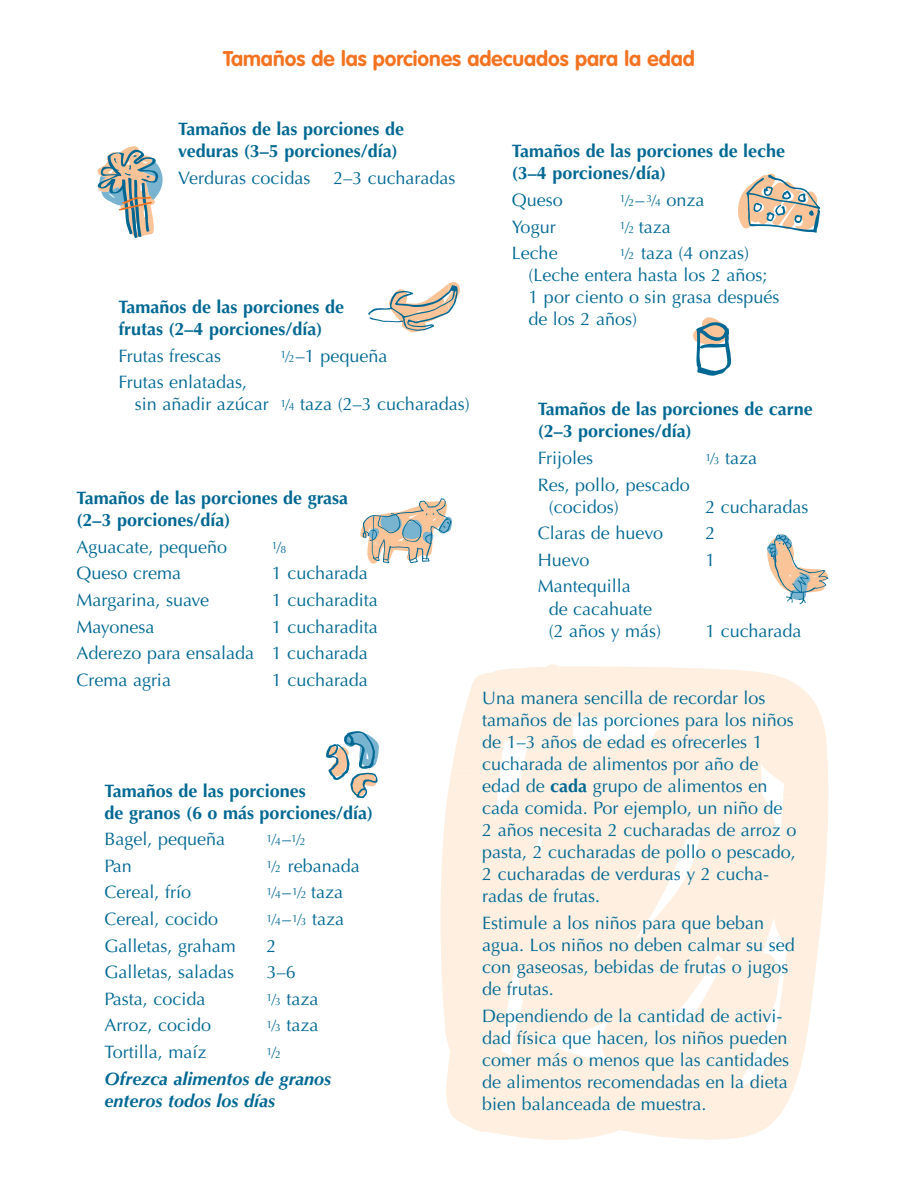
<style>
.page{position:relative;width:918px;height:1188px;background:#fff}
.page>*{position:absolute;margin:0;border:0;box-sizing:border-box;transform-origin:0 0}
.t1{font:700 21px "VAG Rounded";color:#f47321}
.t2{font:18px/22px "Optima";color:#006893}
.t3{font:700 18px/22px "Optima";color:#006893}
.t4{font:italic 700 18px/22px "Optima";color:#006893}
.t5{font:10.5px "Optima";color:#006893}
.s1{font-size:16.5px}
.s2{font-size:10.5px}
.s3{font-size:18px}
.s4{font-weight:700}
</style>
<div class="page">
<svg style="left:368px;top:282px;width:92px;height:50px"></svg>
<svg style="left:97px;top:146px;width:66px;height:92px"></svg>
<svg style="left:738px;top:173px;width:82px;height:60px"></svg>
<svg style="left:326px;top:731px;width:53px;height:67px"></svg>
<svg style="left:766px;top:534px;width:62px;height:70px"></svg>
<svg style="left:465px;top:664px;width:354px;height:46px;fill:#feefe1"></svg>
<svg style="left:446px;top:1086px;width:349px;height:54px;background:#fef1e4"></svg>
<svg style="left:440px;top:710px;width:389px;height:376px;background:#fef0e4"></svg>
<svg style="left:360px;top:498px;width:92px;height:66px"></svg>
<svg style="left:693px;top:317px;width:39px;height:59px"></svg>
<p class="t1" style="left:223px;top:49px;width:473px">Tamaños de las porciones adecuados para la edad</p>
<p class="t3" style="left:178px;top:120px;width:227px">Tamaños de las porciones de veduras (3–5 porciones/día)</p>
<p class="t2" style="left:178px;top:168px;width:134px">Verduras cocidas</p>
<p class="t2" style="left:333px;top:168px;width:124px">2–3 cucharadas</p>
<p class="t3" style="left:118px;top:297px;width:227px">Tamaños de las porciones de frutas (2–4 porciones/día)</p>
<p class="t2" style="left:118px;top:346px;width:104px">Frutas frescas</p>
<p class="t2" style="left:280px;top:346px;width:109px"><sup>1</sup><span class="s1">⁄</span><span class="s2">2</span>–1 pequeña</p>
<p class="t2" style="left:135px;top:373px;width:336px;text-indent:-17px">Frutas enlatadas,<br>sin añadir azúcar <sup>1</sup><span class="s1">⁄</span><span class="s2">4</span> taza (2–3 cucharadas)</p>
<p class="t3" style="left:76px;top:489px;width:273px">Tamaños de las porciones de grasa (2–3 porciones/día)</p>
<p class="t2" style="left:76px;top:537px;width:152px">Aguacate, pequeño</p>
<p class="t5" style="left:272px;top:543px;width:16px">1<span class="s1">⁄</span>8</p>
<p class="t2" style="left:76px;top:564px;width:106px">Queso crema</p>
<p class="t2" style="left:272px;top:564px;width:98px">1 cucharada</p>
<p class="t2" style="left:76px;top:591px;width:134px">Margarina, suave</p>
<p class="t2" style="left:272px;top:591px;width:108px">1 cucharadita</p>
<p class="t2" style="left:76px;top:617px;width:80px">Mayonesa</p>
<p class="t2" style="left:76px;top:615px;width:303px;line-height:26.5px;text-indent:195px">1 cucharadita<br>Aderezo para ensalada 1 cucharada<br>Crema agria</p>
<p class="t2" style="left:272px;top:670px;width:97px">1 cucharada</p>
<p class="t3" style="left:105px;top:781px;width:270px">Tamaños de las porciones<br>de granos (6 o más porciones/día)</p>
<p class="t2" style="left:105px;top:830px;width:122px">Bagel, pequeña</p>
<p class="t5" style="left:267px;top:836px;width:41px">1<span class="s1">⁄</span>4<span class="s3">–</span>1<span class="s1">⁄</span>2</p>
<p class="t2" style="left:105px;top:856px;width:29px">Pan</p>
<p class="t2" style="left:267px;top:856px;width:95px"><sup>1</sup><span class="s1">⁄</span><span class="s2">2</span> rebanada</p>
<p class="t2" style="left:105px;top:883px;width:88px">Cereal, frío</p>
<p class="t2" style="left:267px;top:883px;width:78px"><sup>1</sup><span class="s1">⁄</span><span class="s2">4</span>–<sup>1</sup><span class="s1">⁄</span><span class="s2">2</span> taza</p>
<p class="t2" style="left:105px;top:910px;width:115px">Cereal, cocido</p>
<p class="t2" style="left:267px;top:910px;width:79px"><sup>1</sup><span class="s1">⁄</span><span class="s2">4</span>–<sup>1</sup><span class="s1">⁄</span><span class="s2">3</span> taza</p>
<p class="t2" style="left:105px;top:936px;width:133px">Galletas, graham</p>
<p class="t2" style="left:267px;top:936px;width:12px">2</p>
<p class="t2" style="left:105px;top:963px;width:131px">Galletas, saladas</p>
<p class="t2" style="left:267px;top:963px;width:31px">3–6</p>
<p class="t2" style="left:105px;top:989px;width:102px">Pasta, cocida</p>
<p class="t2" style="left:267px;top:989px;width:53px"><sup>1</sup><span class="s1">⁄</span><span class="s2">3</span> taza</p>
<p class="t2" style="left:105px;top:1016px;width:108px">Arroz, cocido</p>
<p class="t2" style="left:267px;top:1016px;width:53px"><sup>1</sup><span class="s1">⁄</span><span class="s2">3</span> taza</p>
<p class="t2" style="left:105px;top:1043px;width:103px">Tortilla, maíz</p>
<p class="t5" style="left:267px;top:1048px;width:16px">1<span class="s1">⁄</span>2</p>
<p class="t4" style="left:105px;top:1069px;width:228px">Ofrezca alimentos de granos enteros todos los días</p>
<p class="t3" style="left:512px;top:142px;width:275px">Tamaños de las porciones de leche (3–4 porciones/día)</p>
<p class="t2" style="left:512px;top:191px;width:53px">Queso</p>
<p class="t2" style="left:620px;top:191px;width:86px"><sup>1</sup><span class="s1">⁄</span><span class="s2">2</span>– <sup>3</sup><span class="s1">⁄</span><span class="s2">4</span> onza</p>
<p class="t2" style="left:512px;top:217px;width:45px">Yogur</p>
<p class="t2" style="left:620px;top:217px;width:52px"><sup>1</sup><span class="s1">⁄</span><span class="s2">2</span> taza</p>
<p class="t2" style="left:512px;top:244px;width:47px">Leche</p>
<p class="t2" style="left:528px;top:244px;width:252px;text-indent:91px"><sup>1</sup><span class="s1">⁄</span><span class="s2">2</span> taza (4 onzas) (Leche entera hasta los 2 años;<br>1 por ciento o sin grasa después de los 2 años)</p>
<p class="t3" style="left:538px;top:400px;width:277px">Tamaños de las porciones de carne (2–3 porciones/día)</p>
<p class="t2" style="left:538px;top:449px;width:57px">Frijoles</p>
<p class="t2" style="left:705px;top:449px;width:53px"><sup>1</sup><span class="s1">⁄</span><span class="s2">3</span> taza</p>
<p class="t2" style="left:549px;top:475px;width:143px;text-indent:-11px">Res, pollo, pescado (cocidos)</p>
<p class="t2" style="left:705px;top:497px;width:105px">2 cucharadas</p>
<p class="t2" style="left:538px;top:524px;width:127px">Claras de huevo</p>
<p class="t2" style="left:705px;top:524px;width:12px">2</p>
<p class="t2" style="left:538px;top:551px;width:53px">Huevo</p>
<p class="t2" style="left:705px;top:551px;width:12px">1</p>
<p class="t2" style="left:549px;top:577px;width:114px;text-indent:-11px">Mantequilla<br>de cacahuate (2 años y más)</p>
<p class="t2" style="left:705px;top:621px;width:98px">1 cucharada</p>
<p class="t2" style="left:482px;top:688px;width:316px">Una manera sencilla de recordar los tamaños de las porciones para los niños de 1–3 años de edad es ofrecerles 1 cucharada de alimentos por año de edad de <span class="s4">cada</span> grupo de alimentos en cada comida. Por ejemplo, un niño de 2 años necesita 2 cucharadas de arroz o pasta, 2 cucharadas de pollo o pescado, 2 cucharadas de verduras y 2 cucha&shy;radas de frutas.</p>
<p class="t2" style="left:482px;top:914px;width:314px">Estimule a los niños para que beban agua. Los niños no deben calmar su sed con gaseosas, bebidas de frutas o jugos de frutas.</p>
<p class="t2" style="left:482px;top:1006px;width:309px">Dependiendo de la cantidad de activi&shy;dad física que hacen, los niños pueden comer más o menos que las cantidades de alimentos recomendadas en la dieta bien balanceada de muestra.</p>
</div>
